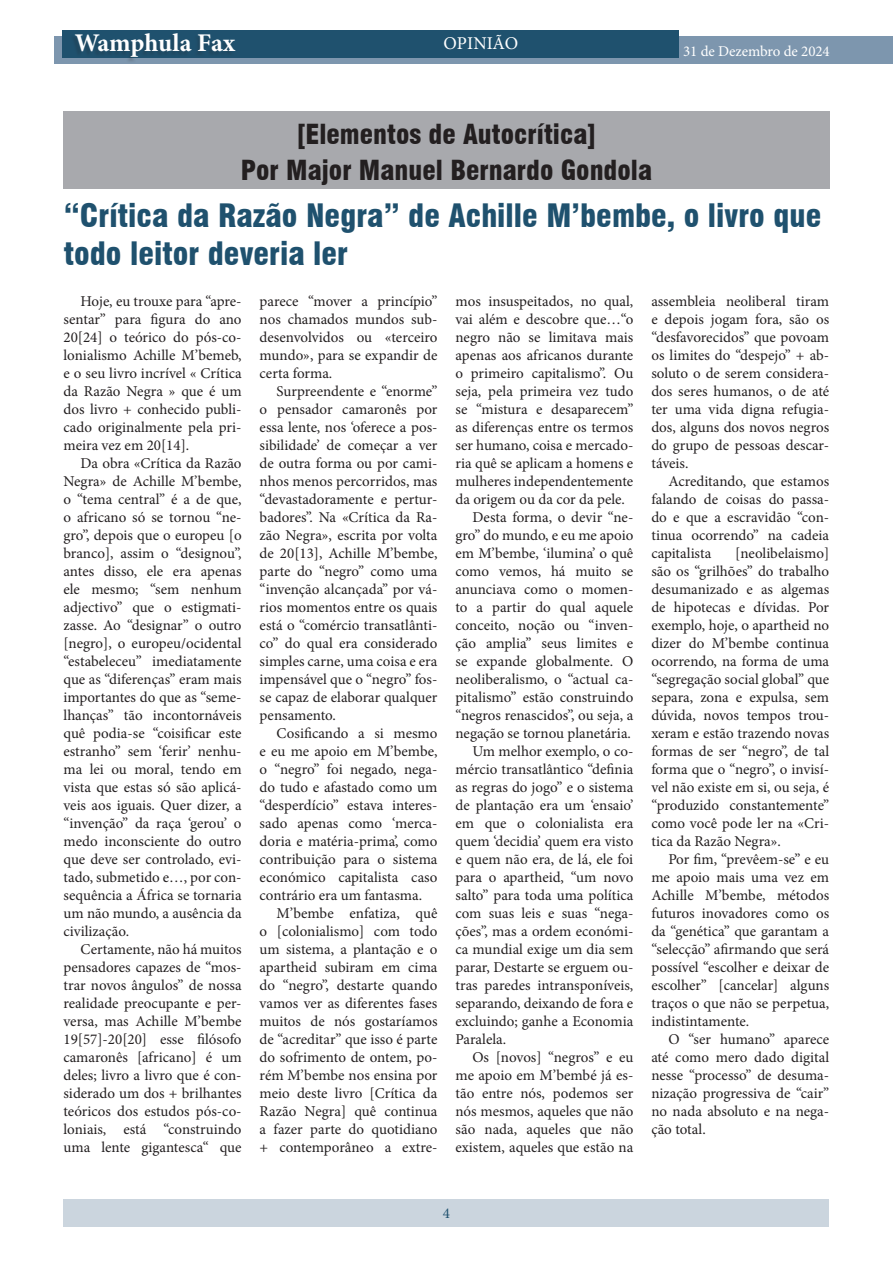
<style>
.page{position:relative;width:893px;height:1263px;background:#fff}
.page>*{position:absolute;margin:0;border:0;box-sizing:border-box;transform-origin:0 0}
.t1{font:900 condensed 31.5px/37.8px "Swiss 721 BT";color:#1f516e}
.Main_text{font:900 condensed 27px "Swiss 721 BT";color:#231f20}
.t2{font:700 25.5px "Minion Pro";letter-spacing:-.005em;color:#fff}
.t3{font:18px "Minion Pro";letter-spacing:.005em;color:#fff}
.Main_text-2{font:15px/18px "Minion Pro";color:#231f20;text-align:justify}
.t4{font:15px "Minion Pro";letter-spacing:-.005em;color:#fff}
.t5{font:15px "Minion Pro";color:#1f516e}
</style>
<div class="page">
<div style="left:54px;top:36px;width:839px;height:28px;background:#7d96ae"></div>
<div style="left:62px;top:30px;width:617px;height:28px;background:#1f516e"></div>
<div style="left:70px;top:34px;width:164px;height:29px;background:#231f20;opacity:.2"></div>
<div style="left:64px;top:1199px;width:765px;height:27px;background:#cbd5de"></div>
<div style="left:63px;top:112px;width:767px;height:77px;background:#a8a9ad"></div>
<h3 class="t2" style="left:75px;top:25px;width:162px">Wamphula Fax</h3>
<p class="t4" style="left:683px;top:41px;width:148px">31 de Dezembro de 2024</p>
<p class="t3" style="left:443px;top:32px;width:76px">OPINIÃO</p>
<p class="Main_text" style="left:296px;top:118px;width:302px">[Elementos de Autocrítica]</p>
<p class="Main_text" style="left:241px;top:154px;width:413px">Por Major Manuel Bernardo Gondola</p>
<p class="t1" style="left:64px;top:197px;width:759px">“Crítica da Razão Negra” de Achille M’bembe, o livro que todo leitor deveria ler</p>
<p class="Main_text-2" style="left:63px;top:292px;width:180px;text-indent:17px">Hoje, eu trouxe para “apre&shy;sentar” para figura do ano 20[24] o teórico do pós-co&shy;lonialismo Achille M’bemeb, e o seu livro incrível « Crítica da Razão Negra » que é um dos livro + conhecido publi&shy;cado originalmente pela pri&shy;meira vez em 20[14].</p>
<p class="Main_text-2" style="left:63px;top:454px;width:180px;text-indent:17px">Da obra «Crítica da Razão Negra» de Achille M’bembe, o “tema central” é a de que, o africano só se tornou “ne&shy;gro”, depois que o europeu [o branco], assim o “designou”, antes disso, ele era apenas ele mesmo; “sem nenhum adjectivo” que o estigmati&shy;zasse. Ao “designar” o outro [negro], o europeu/ocidental “estabeleceu” imediatamente que as “diferenças” eram mais importantes do que as “seme&shy;lhanças” tão incontornáveis quê podia-se “coisificar este estranho” sem ‘ferir’ nenhu&shy;ma lei ou moral, tendo em vista que estas só são aplicá&shy;veis aos iguais. Quer dizer, a “invenção” da raça ‘gerou’ o medo inconsciente do outro que deve ser controlado, evi&shy;tado, submetido e…, por con&shy;sequência a África se tornaria um não mundo, a ausência da civilização.</p>
<p class="Main_text-2" style="left:63px;top:940px;width:180px;text-indent:17px">Certamente, não há muitos pensadores capazes de “mos&shy;trar novos ângulos” de nossa realidade preocupante e per&shy;versa, mas Achille M’bembe 19[57]-20[20] esse filósofo camaronês [africano] é um deles; livro a livro que é con&shy;siderado um dos + brilhantes teóricos dos estudos pós-co&shy;loniais, está “construindo uma lente gigantesca“ que</p>
<p class="Main_text-2" style="left:260px;top:292px;width:179px">parece “mover a princípio” nos chamados mundos sub&shy;desenvolvidos ou «terceiro mundo», para se expandir de certa forma.</p>
<p class="Main_text-2" style="left:260px;top:382px;width:179px;text-indent:17px">Surpreendente e “enorme” o pensador camaronês por essa lente, nos ‘oferece a pos&shy;sibilidade’ de começar a ver de outra forma ou por cami&shy;nhos menos percorridos, mas “devastadoramente e pertur&shy;badores”. Na «Crítica da Ra&shy;zão Negra», escrita por volta de 20[13], Achille M’bembe, parte do “negro” como uma “invenção alcançada” por vá&shy;rios momentos entre os quais está o “comércio transatlânti&shy;co” do qual era considerado simples carne, uma coisa e era impensável que o “negro” fos&shy;se capaz de elaborar qualquer pensamento.</p>
<p class="Main_text-2" style="left:260px;top:724px;width:179px;text-indent:17px">Cosificando a si mesmo e eu me apoio em M’bembe, o “negro” foi negado, nega&shy;do tudo e afastado como um “desperdício” estava interes&shy;sado apenas como ‘merca&shy;doria e matéria-prima’, como contribuição para o sistema económico capitalista caso contrário era um fantasma.</p>
<p class="Main_text-2" style="left:260px;top:904px;width:179px;text-indent:17px">M’bembe enfatiza, quê o [colonialismo] com todo um sistema, a plantação e o apartheid subiram em cima do “negro”, destarte quando vamos ver as diferentes fases muitos de nós gostaríamos de “acreditar” que isso é parte do sofrimento de ontem, po&shy;rém M’bembe nos ensina por meio deste livro [Crítica da Razão Negra] quê continua a fazer parte do quotidiano + contemporâneo a extre-</p>
<p class="Main_text-2" style="left:455px;top:292px;width:179px">mos insuspeitados, no qual, vai além e descobre que…“o negro não se limitava mais apenas aos africanos durante o primeiro capitalismo”. Ou seja, pela primeira vez tudo se “mistura e desaparecem” as diferenças entre os termos ser humano, coisa e mercado&shy;ria quê se aplicam a homens e mulheres independentemente da origem ou da cor da pele.</p>
<p class="Main_text-2" style="left:455px;top:508px;width:179px;text-indent:17px">Desta forma, o devir “ne&shy;gro” do mundo, e eu me apoio em M’bembe, ‘ilumina’ o quê como vemos, há muito se anunciava como o momen&shy;to a partir do qual aquele conceito, noção ou “inven&shy;ção amplia” seus limites e se expande globalmente. O neoliberalismo, o “actual ca&shy;pitalismo” estão construindo “negros renascidos”, ou seja, a negação se tornou planetária.</p>
<p class="Main_text-2" style="left:455px;top:742px;width:179px;text-indent:17px">Um melhor exemplo, o co&shy;mércio transatlântico “definia as regras do jogo” e o sistema de plantação era um ‘ensaio’ em que o colonialista era quem ‘decidia’ quem era visto e quem não era, de lá, ele foi para o apartheid, “um novo salto” para toda uma política com suas leis e suas “nega&shy;ções”, mas a ordem económi&shy;ca mundial exige um dia sem parar, Destarte se erguem ou&shy;tras paredes intransponíveis, separando, deixando de fora e excluindo; ganhe a Economia Paralela.</p>
<p class="Main_text-2" style="left:455px;top:1048px;width:179px;text-indent:17px">Os [novos] “negros” e eu me apoio em M’bembé já es&shy;tão entre nós, podemos ser nós mesmos, aqueles que não são nada, aqueles que não existem, aqueles que estão na</p>
<p class="Main_text-2" style="left:651px;top:292px;width:179px">assembleia neoliberal tiram e depois jogam fora, são os “desfavorecidos” que povoam os limites do “despejo” + ab&shy;soluto o de serem considera&shy;dos seres humanos, o de até ter uma vida digna refugia&shy;dos, alguns dos novos negros do grupo de pessoas descar&shy;táveis.</p>
<p class="Main_text-2" style="left:651px;top:472px;width:179px;text-indent:17px">Acreditando, que estamos falando de coisas do passa&shy;do e que a escravidão “con&shy;tinua ocorrendo” na cadeia capitalista</p>
<p class="Main_text-2" style="left:651px;top:544px;width:179px;text-indent:84px">[neolibelaismo] são os “grilhões” do trabalho desumanizado e as algemas de hipotecas e dívidas. Por exemplo, hoje, o apartheid no dizer do M’bembe continua ocorrendo, na forma de uma “segregação social global” que separa, zona e expulsa, sem dúvida, novos tempos trou&shy;xeram e estão trazendo novas formas de ser “negro”, de tal forma que o “negro”, o invisí&shy;vel não existe em si, ou seja, é “produzido constantemente” como você pode ler na «Cri&shy;tica da Razão Negra».</p>
<p class="Main_text-2" style="left:651px;top:850px;width:179px;text-indent:17px">Por fim, “prevêem-se” e eu me apoio mais uma vez em Achille M’bembe, métodos futuros inovadores como os da “genética” que garantam a “selecção” afirmando que será possível “escolher e deixar de escolher” [cancelar] alguns traços o que não se perpetua, indistintamente.</p>
<p class="Main_text-2" style="left:651px;top:1030px;width:179px;text-indent:17px">O “ser humano” aparece até como mero dado digital nesse “processo” de desuma&shy;nização progressiva de “cair” no nada absoluto e na nega&shy;ção total.</p>
<p class="t5" style="left:443px;top:1203px;width:9px">4</p>
</div>
